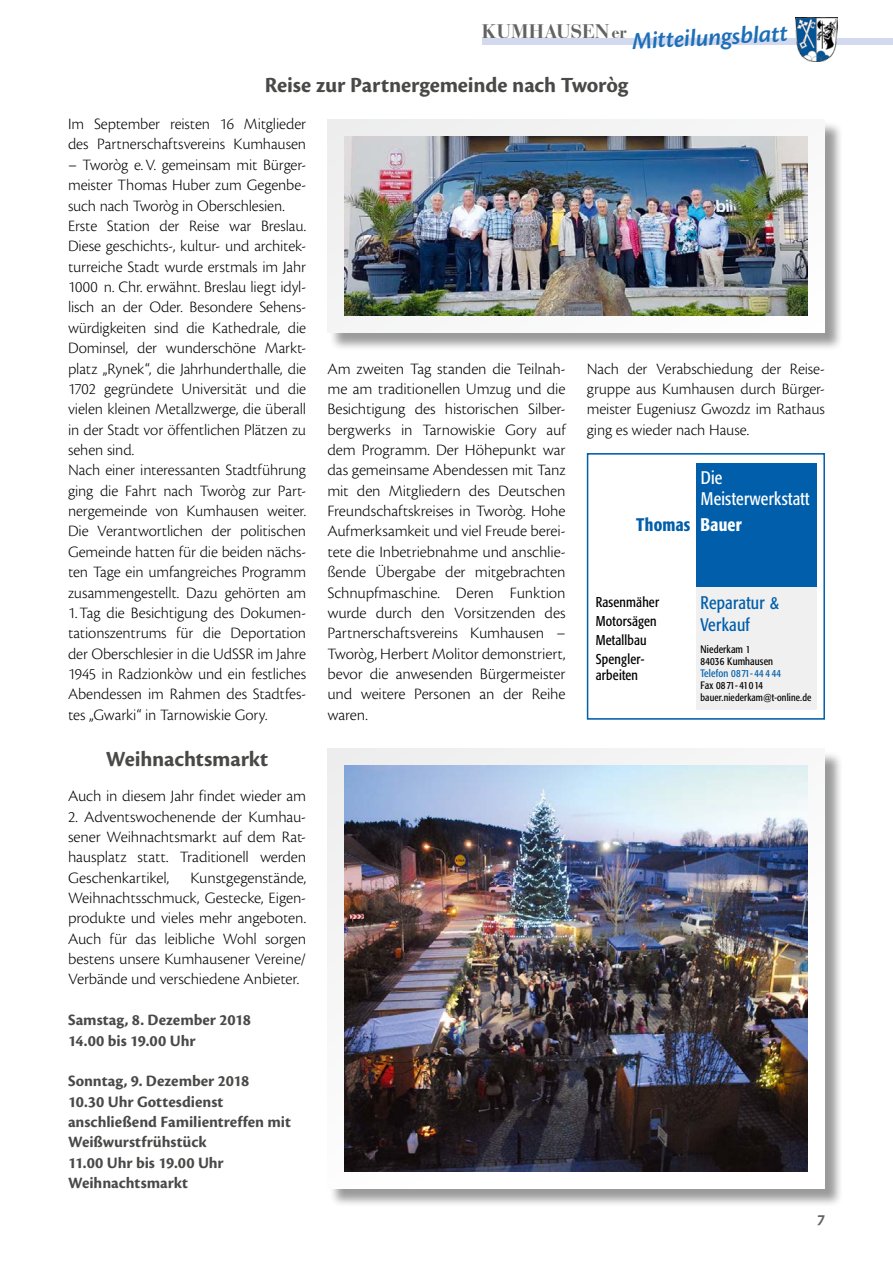
<style>
.page{position:relative;width:893px;height:1263px;background:#fff}
.page>*{position:absolute;margin:0;border:0;box-sizing:border-box;transform-origin:0 0}
.t1{font:italic 600 25.2px "Cronos Pro";color:#1d6fb7}
.t2{font:700 22.5px "Cronos Pro";letter-spacing:-.005em;color:#494948}
.t3{font:700 19.5px "Bauer Bodoni Std";letter-spacing:.005em;color:#636362}
.t4{font:condensed 18px/21px "Formata";letter-spacing:.015em;color:#fff;scale:.96 1}
.t5{font:condensed 18px/21.9px "Formata";letter-spacing:.015em;color:#005eaa;scale:.96 1}
.t6{font:500 condensed 18px "Formata";letter-spacing:.015em;color:#005eaa;scale:.96 1}
.t7{font:300 16.5px/20.4px "Cronos Pro";letter-spacing:-.01em;color:#000;text-align:justify}
.t8{font:700 16.5px/20.4px "Cronos Pro";color:#494948}
.t9{font:italic 700 16.5px "Cronos Pro";color:#636362}
.t10{font:condensed 14.1px/18.8px "Formata";letter-spacing:.015em;color:#000;scale:.96 1}
.t11{font:condensed 10.65px/12px "Formata";letter-spacing:.015em;color:#000;scale:.96 1}
.t12{font:condensed 10.65px "Formata";letter-spacing:.015em;color:#005eaa;scale:.96 1}
.t13{font:condensed 10.2px "Formata";letter-spacing:.015em;color:#000;scale:.96 1}
.s1{font-size:16.5px}
.s2{color:#fff}
</style>
<div class="page">
<div style="left:482px;top:38px;width:411px;height:6px;background:#d3daf0"></div>
<img style="left:795px;top:18px;width:43px;height:44px">
<div style="left:329px;top:121px;width:515px;height:231px;background:#000;opacity:.4"></div>
<div style="left:327px;top:119px;width:498px;height:214px;background:#f6f6f6"></div>
<img style="left:344px;top:136px;width:464px;height:180px">
<div style="left:329px;top:751px;width:515px;height:456px;background:#000;opacity:.4"></div>
<div style="left:327px;top:749px;width:498px;height:439px;background:#f9f9f9"></div>
<img style="left:344px;top:766px;width:464px;height:405px">
<div style="left:587px;top:453px;width:238px;height:267px;border:2px solid #005eaa"></div>
<div style="left:696px;top:586px;width:120px;height:124px;background:#f0f0f0"></div>
<div style="left:696px;top:463px;width:120px;height:123px;background:#005eaa"></div>
<p class="t3" style="left:481px;top:19px;width:147px">KUMHAUSEN<span class="s1">er</span></p>
<h1 class="t1" style="left:631px;top:27px;width:157px;rotate:-3deg">Mitteilungsblatt</h1>
<h2 class="t2" style="left:265px;top:72px;width:365px">Reise zur Partnergemeinde nach Tworòg</h2>
<p class="t7" style="left:68px;top:114px;width:240px">Im September reisten 16 Mitglieder des Partnerschaftsvereins Kumhausen</p>
<p class="t7" style="left:68px;top:154px;width:240px;text-align:left">– Tworòg e.V. gemeinsam mit Bürger&shy;meister Thomas Huber zum Gegenbe&shy;such nach Tworòg in Oberschlesien.<br>Erste Station der Reise war Breslau.<br>Diese geschichts-, kultur- und architek&shy;turreiche Stadt wurde erstmals im Jahr 1000 n. Chr. erwähnt. Breslau liegt idyl&shy;lisch an der Oder. Besondere Sehens&shy;würdigkeiten sind die Kathedrale, die Dominsel, der wunderschöne Markt&shy;platz „Rynek“, die Jahrhunderthalle, die 1702 gegründete Universität und die vielen kleinen Metallzwerge, die überall in der Stadt vor öffentlichen Plätzen zu sehen sind.<br>Nach einer interessanten Stadtführung ging die Fahrt nach Tworòg zur Part&shy;nergemeinde von Kumhausen weiter.<br>Die Verantwortlichen der politischen Gemeinde hatten für die beiden nächs&shy;ten Tage ein umfangreiches Programm zusammengestellt. Dazu gehörten am 1.Tag die Besichtigung des Dokumen&shy;tationszentrums für die Deportation der Oberschlesier in die UdSSR im Jahre 1945 in Radzionkòw und ein festliches Abendessen im Rahmen des Stadtfes&shy;tes „Gwarki“ in Tarnowiskie Gory.</p>
<p class="t7" style="left:327px;top:358px;width:240px">Am zweiten Tag standen die Teilnah&shy;me am traditionellen Umzug und die Besichtigung des historischen Silber&shy;bergwerks in Tarnowiskie Gory auf dem Programm. Der Höhepunkt war das gemeinsame Abendessen mit Tanz mit den Mitgliedern des Deutschen Freundschaftskreises in Tworòg. Hohe Aufmerksamkeit und viel Freude berei&shy;tete die Inbetriebnahme und anschlie&shy;ßende Übergabe der mitgebrachten Schnupfmaschine. Deren Funktion wurde durch den Vorsitzenden des Partnerschaftsvereins Kumhausen – Tworòg, Herbert Molitor demonstriert, bevor die anwesenden Bürgermeister und weitere Personen an der Reihe waren.</p>
<p class="t7" style="left:587px;top:358px;width:240px">Nach der Verabschiedung der Reise&shy;gruppe aus Kumhausen durch Bürger&shy;meister Eugeniusz Gwozdz im Rathaus ging es wieder nach Hause.</p>
<p class="t4" style="left:701px;top:467px;width:115px">Die<br>Meisterwerkstatt</p>
<p class="t6" style="left:636px;top:513px;width:112px">Thomas <span class="s2">Bauer</span></p>
<p class="t5" style="left:700px;top:592px;width:83px">Reparatur &amp;<br>Verkauf</p>
<p class="t11" style="left:700px;top:643px;width:77px">Niederkam 1<br>84036 Kumhausen</p>
<p class="t12" style="left:700px;top:666px;width:86px">Telefon 0871- 44 4 44</p>
<p class="t11" style="left:700px;top:679px;width:67px">Fax 0871- 41014</p>
<p class="t13" style="left:700px;top:691px;width:117px">bauer.niederkam@t-online.de</p>
<p class="t10" style="left:596px;top:593px;width:68px">Rasenmäher<br>Motorsägen<br>Metallbau<br>Spengler-</p>
<p class="t10" style="left:596px;top:665px;width:46px">arbeiten</p>
<h2 class="t2" style="left:106px;top:746px;width:164px">Weihnachtsmarkt</h2>
<p class="t7" style="left:68px;top:786px;width:240px">Auch in diesem Jahr findet wieder am</p>
<p class="t7" style="left:68px;top:806px;width:240px">2. Adventswochenende der Kumhau&shy;sener Weihnachtsmarkt auf dem Rat&shy;hausplatz statt. Traditionell werden Geschenkartikel,</p>
<p class="t7" style="left:68px;top:867px;width:240px;text-indent:122px">Kunstgegenstände, Weihnachtsschmuck, Gestecke, Eigen&shy;produkte und vieles mehr angeboten.<br>Auch für das leibliche Wohl sorgen bestens unsere Kumhausener Vereine/ Verbände und verschiedene Anbieter.</p>
<p class="t8" style="left:68px;top:1010px;width:185px">Samstag, 8. Dezember 2018<br>14.00 bis 19.00 Uhr</p>
<p class="t8" style="left:68px;top:1071px;width:225px">Sonntag, 9. Dezember 2018<br>10.30 Uhr Gottesdienst anschließend Familientreffen mit<br>Weißwurstfrühstück<br>11.00 Uhr bis 19.00 Uhr<br>Weihnachtsmarkt</p>
<p class="t9" style="left:817px;top:1210px;width:9px">7</p>
</div>
